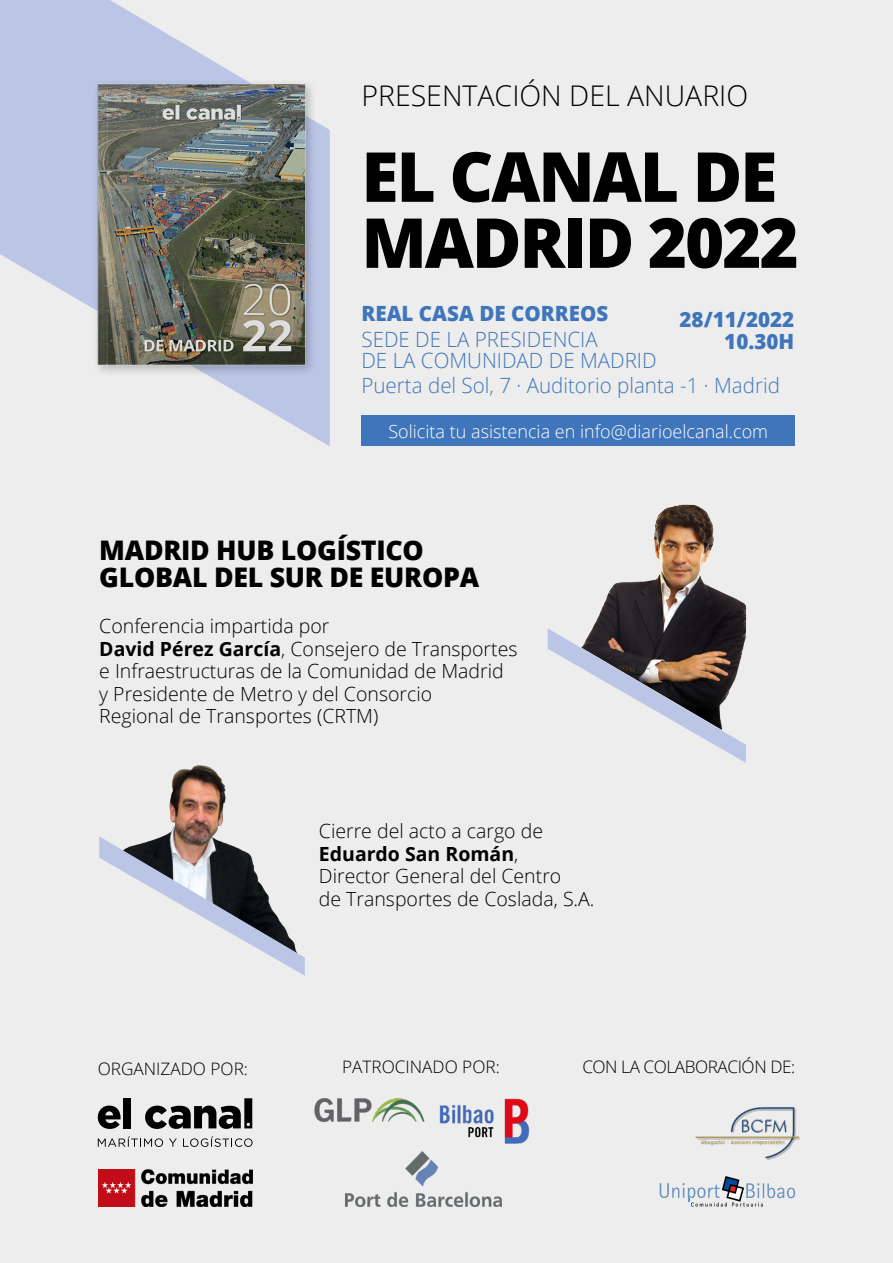
<style>
.page{position:relative;width:893px;height:1263px;background:#ededed}
.page>*{position:absolute;margin:0;border:0;box-sizing:border-box;transform-origin:0 0}
.t1{font:800 69px/66px "Open Sans";letter-spacing:-.03em;color:#000}
.t2{font:300 28.5px "Open Sans";color:#000}
.t3{font:800 27px/27px "Open Sans";letter-spacing:-.01em;color:#000}
.t4{font:300 21px/21px "Open Sans";color:#3f76bb}
.t5{font:800 21px/22.6px "Open Sans";color:#3f76bb;text-align:right}
.t6{font:300 19.5px/22.5px "Open Sans";color:#000}
.t7{font:300 18px "Open Sans";color:#fff}
.t8{font:300 17.25px "Open Sans";color:#000}
.t9{font:300 17.25px "Open Sans";letter-spacing:-.025em;color:#000}
.s1{font-weight:700}
</style>
<div class="page">
<svg style="left:98px;top:1105px;width:23px;height:24px"></svg>
<div style="left:123px;top:1098px;width:8px;height:30px;background:#000"></div>
<svg style="left:145px;top:1098px;width:107px;height:31px"></svg>
<svg style="left:98px;top:1136px;width:65px;height:11px"></svg>
<svg style="left:169px;top:1138px;width:8px;height:9px"></svg>
<svg style="left:183px;top:1136px;width:70px;height:11px"></svg>
<img style="left:98px;top:1170px;width:154px;height:36px">
<img style="left:314px;top:1098px;width:111px;height:24px">
<img style="left:345px;top:1152px;width:157px;height:54px">
<img style="left:593px;top:505px;width:153px;height:123px">
<svg style="left:548px;top:628px;width:198px;height:135px"></svg>
<img style="left:163px;top:765px;width:63px;height:71px">
<svg style="left:99px;top:836px;width:206px;height:140px"></svg>
<svg style="left:0;top:0;width:330px;height:446px"></svg>
<img style="left:18px;top:8px;width:362px;height:433px">
<div style="left:361px;top:416px;width:434px;height:30px;background:#3f76bb"></div>
<img style="left:439px;top:1098px;width:91px;height:46px">
<svg style="left:660px;top:1176px;width:135px;height:31px"></svg>
<img style="left:695px;top:1107px;width:105px;height:53px">
<h2 class="t2" style="left:361px;top:76px;width:388px">PRESENTACIÓN DEL ANUARIO</h2>
<h1 class="t1" style="left:361px;top:140px;width:439px">EL CANAL DE<br>MADRID 2022</h1>
<p class="t5" style="left:361px;top:301px;width:248px">REAL CASA DE CORREOS</p>
<p class="t4" style="left:361px;top:328px;width:297px">SEDE DE LA PRESIDENCIA<br>DE LA COMUNIDAD DE MADRID</p>
<p class="t4" style="left:361px;top:374px;width:420px">Puerta del Sol, 7 · Auditorio planta -1 · Madrid</p>
<p class="t7" style="left:388px;top:419px;width:381px">Solicita tu asistencia en info@diarioelcanal.com</p>
<p class="t5" style="left:680px;top:306px;width:116px">28/11/2022<br>10.30H</p>
<h3 class="t3" style="left:99px;top:535px;width:381px">MADRID HUB LOGÍSTICO<br>GLOBAL DEL SUR DE EUROPA</h3>
<p class="t6" style="left:99px;top:615px;width:420px">Conferencia impartida por<br><span class="s1">David Pérez García</span>, Consejero de Transportes e Infraestructuras de la Comunidad de Madrid y Presidente de Metro y del Consorcio<br>Regional de Transportes (CRTM)</p>
<p class="t6" style="left:319px;top:819px;width:277px">Cierre del acto a cargo de<br><span class="s1">Eduardo San Román</span>,<br>Director General del Centro<br>de Transportes de Coslada, S.A.</p>
<p class="t8" style="left:98px;top:1057px;width:152px">ORGANIZADO POR:</p>
<p class="t8" style="left:342px;top:1055px;width:159px">PATROCINADO POR:</p>
<p class="t9" style="left:582px;top:1055px;width:214px">CON LA COLABORACIÓN DE:</p>
</div>
